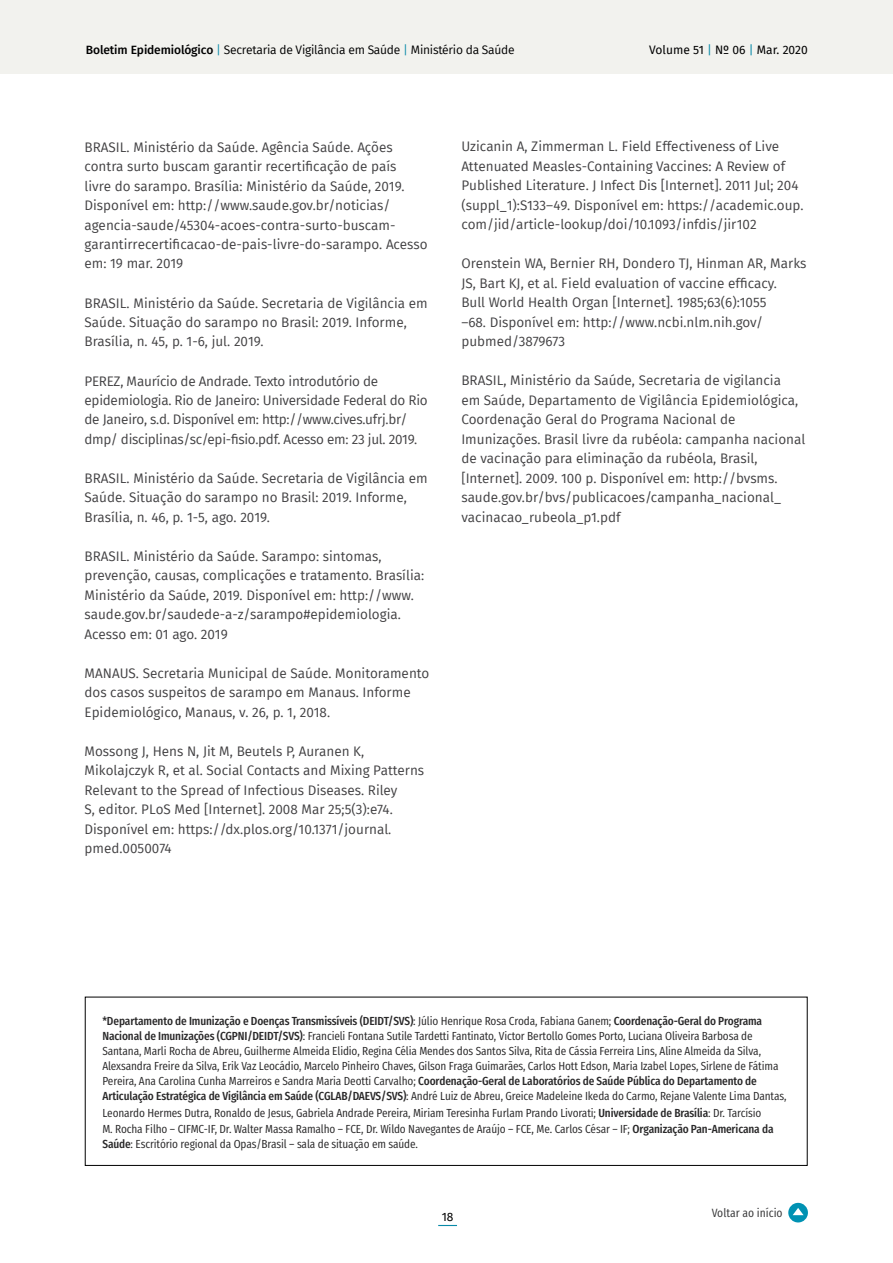
<style>
.page{position:relative;width:893px;height:1263px;background:#fff}
.page>*{position:absolute;margin:0;border:0;box-sizing:border-box;transform-origin:0 0}
.t1{font:13.5px/19.5px "Fira Sans";color:#414042}
.t2{font:13.5px/19.5px "Fira Sans";letter-spacing:-.02em;color:#414042}
.t3{font:12px "Fira Sans";letter-spacing:-.02em;color:#000}
.t4{font:12px "Fira Sans";color:#000}
.t5{font:12px "Fira Sans Condensed";color:#383839}
.t6{font:11.7px/15px "Fira Sans Condensed";letter-spacing:-.01em;color:#292829}
.s1{font-weight:500}
.s2{color:#098aa8}
.s3{font-size:12px}
</style>
<div class="page">
<div style="left:0;top:0;width:893px;height:74px;background:#f2f2ee"></div>
<svg style="left:438px;top:1225px;width:19px;height:1px"></svg>
<div style="left:788px;top:1203px;width:20px;height:19px;background:#0092b3;border-radius:50%"></div>
<svg style="left:793px;top:1208px;width:11px;height:7px"></svg>
<p class="t3" style="left:86px;top:41px;width:430px"><span class="s1">Boletim Epidemiológico</span> <span class="s2">|</span> Secretaria de Vigilância em Saúde <span class="s2">|</span> Ministério da Saúde</p>
<p class="t4" style="left:649px;top:41px;width:160px">Volume 51 <span class="s2">|</span> Nº 06 <span class="s2">|</span> Mar. 2020</p>
<p class="t1" style="left:85px;top:137px;width:345px">BRASIL. Ministério da Saúde. Agência Saúde. Ações contra surto buscam garantir recertificação de país<br>livre do sarampo. Brasília: Ministério da Saúde, 2019.<br>Disponível em: http://www.saude.gov.br/noticias/ agencia-saude/45304-acoes-contra-surto-buscam&shy;garantirrecertificacao-de-pais-livre-do-sarampo. Acesso em: 19 mar. 2019</p>
<p class="t1" style="left:85px;top:293px;width:345px">BRASIL. Ministério da Saúde. Secretaria de Vigilância em<br>Saúde. Situação do sarampo no Brasil: 2019. Informe,<br>Brasília, n. 45, p. 1-6, jul. 2019.</p>
<p class="t2" style="left:85px;top:371px;width:345px">PEREZ, Maurício de Andrade. Texto introdutório de epidemiologia. Rio de Janeiro: Universidade Federal do Rio de Janeiro, s.d. Disponível em: http://www.cives.ufrj.br/ dmp/ disciplinas/sc/epi-fisio.pdf. Acesso em: 23 jul. 2019.</p>
<p class="t1" style="left:85px;top:468px;width:345px">BRASIL. Ministério da Saúde. Secretaria de Vigilância em<br>Saúde. Situação do sarampo no Brasil: 2019. Informe,<br>Brasília, n. 46, p. 1-5, ago. 2019.</p>
<p class="t1" style="left:85px;top:546px;width:341px">BRASIL. Ministério da Saúde. Sarampo: sintomas, prevenção, causas, complicações e tratamento. Brasília:<br>Ministério da Saúde, 2019. Disponível em: http://www. saude.gov.br/saudede-a-z/sarampo#epidemiologia.<br>Acesso em: 01 ago. 2019</p>
<p class="t1" style="left:85px;top:663px;width:346px">MANAUS. Secretaria Municipal de Saúde. Monitoramento dos casos suspeitos de sarampo em Manaus. Informe<br>Epidemiológico, Manaus, v. 26, p. 1, 2018.</p>
<p class="t1" style="left:85px;top:741px;width:341px">Mossong J, Hens N, Jit M, Beutels P, Auranen K, Mikolajczyk R, et al. Social Contacts and Mixing Patterns Relevant to the Spread of Infectious Diseases. Riley<br>S, editor. PLoS Med [Internet]. 2008 Mar 25;5(3):e74.<br>Disponível em: https://dx.plos.org/10.1371/journal. pmed.0050074</p>
<p class="t1" style="left:461px;top:137px;width:344px">Uzicanin A, Zimmerman L. Field Effectiveness of Live Attenuated Measles-Containing Vaccines: A Review of Published Literature. J Infect Dis [Internet]. 2011 Jul; 204 (suppl_1):S133–49. Disponível em: https://academic.oup. com/jid/article-lookup/doi/10.1093/infdis/jir102</p>
<p class="t1" style="left:461px;top:254px;width:347px">Orenstein WA, Bernier RH, Dondero TJ, Hinman AR, Marks JS, Bart KJ, et al. Field evaluation of vaccine efficacy.<br>Bull World Health Organ [Internet]. 1985;63(6):1055<br>–68. Disponível em: http://www.ncbi.nlm.nih.gov/ pubmed/3879673</p>
<p class="t1" style="left:461px;top:371px;width:345px">BRASIL, Ministério da Saúde, Secretaria de vigilancia<br>em Saúde, Departamento de Vigilância Epidemiológica, Coordenação Geral do Programa Nacional de Imunizações. Brasil livre da rubéola: campanha nacional de vacinação para eliminação da rubéola, Brasil, [Internet]. 2009. 100 p. Disponível em: http://bvsms. saude.gov.br/bvs/publicacoes/campanha_nacional_ vacinacao_rubeola_p1.pdf</p>
<p class="t6" style="left:102px;top:1012px;width:686px"><span class="s1">*Departamento de Imunização e Doenças Transmissíveis (DEIDT/SVS)</span>: Júlio Henrique Rosa Croda, Fabiana Ganem; <span class="s1">Coordenação-Geral do Programa Nacional de Imunizações (CGPNI/DEIDT/SVS)</span>: Francieli Fontana Sutile Tardetti Fantinato, Victor Bertollo Gomes Porto, Luciana Oliveira Barbosa de Santana, Marli Rocha de Abreu, Guilherme Almeida Elidio, Regina Célia Mendes dos Santos Silva, Rita de Cássia Ferreira Lins, Aline Almeida da Silva, Alexsandra Freire da Silva, Erik Vaz Leocádio, Marcelo Pinheiro Chaves, Gilson Fraga Guimarães, Carlos Hott Edson, Maria Izabel Lopes, Sirlene de Fátima Pereira, Ana Carolina Cunha Marreiros e Sandra Maria Deotti Carvalho; <span class="s1">Coordenação-Geral de Laboratórios de Saúde Pública do Departamento de Articulação Estratégica de Vigilância em Saúde (CGLAB/DAEVS/SVS)</span>: André Luiz de Abreu, Greice Madeleine Ikeda do Carmo, Rejane Valente Lima Dantas,</p>
<p class="t6" style="left:102px;top:1103px;width:673px;line-height:16.5px">Leonardo Hermes Dutra<span class="s3">,</span> Ronaldo de Jesus, Gabriela Andrade Pereira, Miriam Teresinha Furlam Prando Livorati; <span class="s1">Universidade de Brasília</span>: Dr. Tarcísio<br>M. Rocha Filho – CIFMC-IF, Dr. Walter Massa Ramalho – FCE, Dr. Wildo Navegantes de Araújo – FCE<span class="s3">,</span> Me. Carlos César – IF; <span class="s1">Organização Pan-Americana da</span></p>
<p class="t6" style="left:102px;top:1135px;width:317px"><span class="s1">Saúde</span>: Escritório regional da Opas/Brasil – sala de situação em saúde.</p>
<p class="t4" style="left:442px;top:1207px;width:13px">18</p>
<p class="t5" style="left:712px;top:1201px;width:72px">Voltar ao início</p>
</div>
